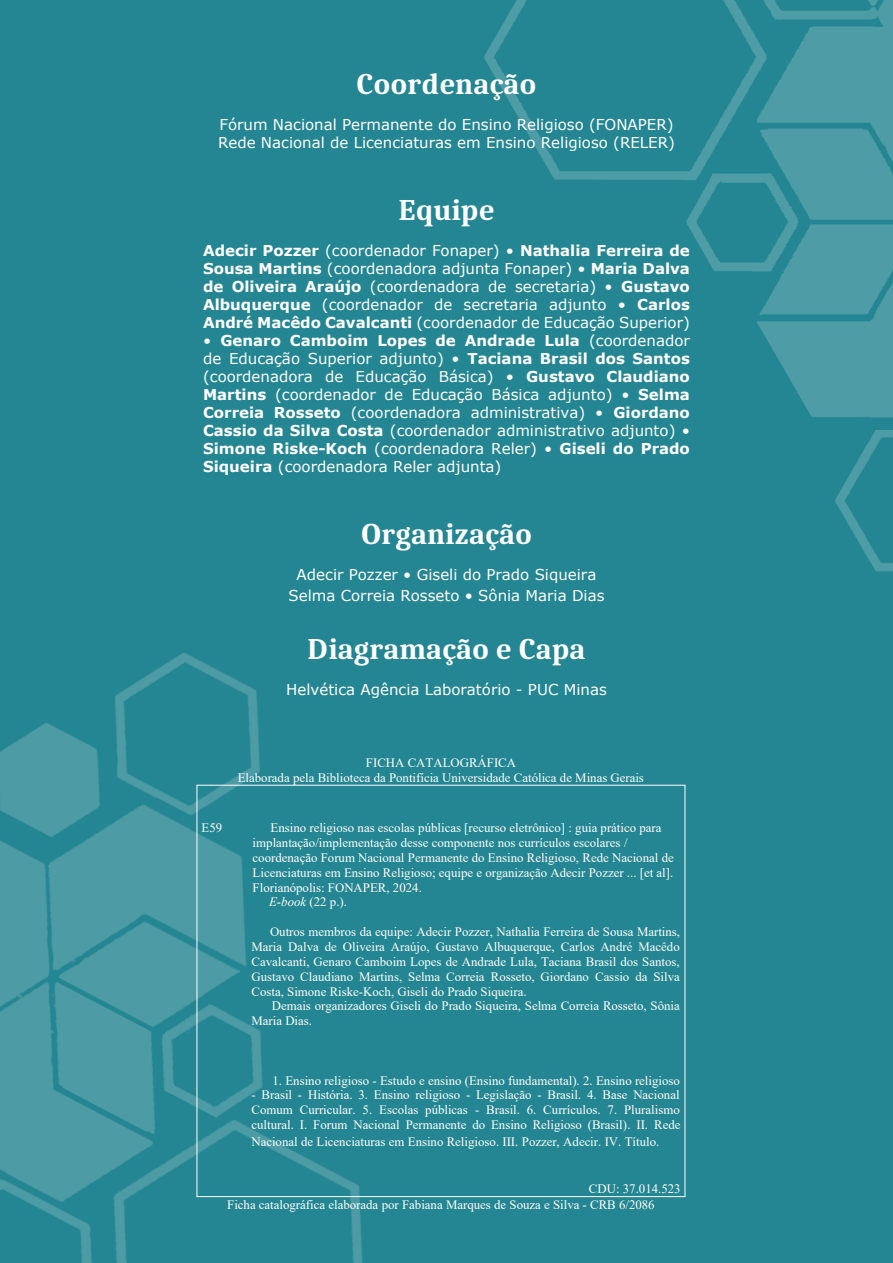
<style>
.page{position:relative;width:893px;height:1263px;background:#248692}
.page>*{position:absolute;margin:0;border:0;box-sizing:border-box;transform-origin:0 0}
.t1{font:700 30px "Caladea";color:#fff}
.t2{font:15px/18px "Verdana";color:#fff;text-align:justify}
.t3{font:12.9px/14.9px "Times New Roman";color:#fff;text-align:center}
.s1{font-weight:700}
.s2{font-style:italic}
</style>
<div class="page">
<img style="left:484px;top:0;width:409px;height:572px">
<img style="left:0;top:501px;width:680px;height:762px">
<hr style="left:197px;top:785px;width:488px;height:1px;background:#fff">
<hr style="left:197px;top:1196px;width:488px;height:1px;background:#fff">
<hr style="left:197px;top:785px;width:1px;height:412px;background:#fff">
<hr style="left:685px;top:785px;width:1px;height:412px;background:#fff">
<p class="t1" style="left:356px;top:65px;width:182px">Coordenação</p>
<p class="t2" style="left:219px;top:115px;width:456px">Fórum Nacional Permanente do Ensino Religioso (FONAPER)</p>
<p class="t2" style="left:218px;top:133px;width:458px">Rede Nacional de Licenciaturas em Ensino Religioso (RELER)</p>
<p class="t1" style="left:398px;top:191px;width:98px">Equipe</p>
<p class="t2" style="left:203px;top:241px;width:488px"><span class="s1">Adecir Pozzer</span> (coordenador Fonaper) • <span class="s1">Nathalia Ferreira de Sousa Martins</span> (coordenadora adjunta Fonaper) • <span class="s1">Maria Dalva de Oliveira Araújo</span> (coordenadora de secretaria) • <span class="s1">Gustavo Albuquerque</span> (coordenador de secretaria adjunto • <span class="s1">Carlos André Macêdo Cavalcanti</span> (coordenador de Educação Superior)</p>
<p class="t2" style="left:203px;top:331px;width:488px">• <span class="s1">Genaro Camboim Lopes de Andrade Lula</span> (coordenador de Educação Superior adjunto) • <span class="s1">Taciana Brasil dos Santos </span>(coordenadora de Educação Básica) • <span class="s1">Gustavo Claudiano Martins</span> (coordenador de Educação Básica adjunto) • <span class="s1">Selma Correia Rosseto</span> (coordenadora administrativa) • <span class="s1">Giordano Cassio da Silva Costa</span> (coordenador administrativo adjunto) • <span class="s1">Simone Riske-Koch</span> (coordenadora Reler) • <span class="s1">Giseli do Prado Siqueira</span> (coordenadora Reler adjunta)</p>
<p class="t1" style="left:361px;top:515px;width:173px">Organização</p>
<p class="t2" style="left:297px;top:565px;width:301px">Adecir Pozzer • Giseli do Prado Siqueira</p>
<p class="t2" style="left:288px;top:586px;width:318px">Selma Correia Rosseto • Sônia Maria Dias</p>
<p class="t1" style="left:307px;top:630px;width:280px">Diagramação e Capa</p>
<p class="t2" style="left:286px;top:680px;width:322px">Helvética Agência Laboratório - PUC Minas</p>
<p class="t3" style="left:238px;top:755px;width:408px">FICHA CATALOGRÁFICA<br>Elaborada pela Biblioteca da Pontifícia Universidade Católica de Minas Gerais</p>
<p class="t3" style="left:202px;top:820px;width:22px">E59</p>
<p class="t3" style="left:270px;top:820px;width:393px">Ensino religioso nas escolas públicas [recurso eletrônico] : guia prático para</p>
<p class="t3" style="left:253px;top:835px;width:376px">implantação/implementação desse componente nos currículos escolares /</p>
<p class="t3" style="left:253px;top:850px;width:423px">coordenação Forum Nacional Permanente do Ensino Religioso, Rede Nacional de</p>
<p class="t3" style="left:253px;top:865px;width:422px">Licenciaturas em Ensino Religioso; equipe e organização Adecir Pozzer ... [et al].</p>
<p class="t3" style="left:253px;top:880px;width:171px">Florianópolis: FONAPER, 2024.</p>
<p class="t3" style="left:269px;top:895px;width:79px"><span class="s2">E-book</span> (22 p.).</p>
<p class="t3" style="left:270px;top:924px;width:412px">Outros membros da equipe: Adecir Pozzer, Nathalia Ferreira de Sousa Martins,</p>
<p class="t3" style="left:251px;top:939px;width:430px">Maria Dalva de Oliveira Araújo, Gustavo Albuquerque, Carlos André Macêdo</p>
<p class="t3" style="left:251px;top:954px;width:430px">Cavalcanti, Genaro Camboim Lopes de Andrade Lula, Taciana Brasil dos Santos,</p>
<p class="t3" style="left:251px;top:969px;width:430px">Gustavo Claudiano Martins, Selma Correia Rosseto, Giordano Cassio da Silva</p>
<p class="t3" style="left:251px;top:984px;width:277px">Costa, Simone Riske-Koch, Giseli do Prado Siqueira.</p>
<p class="t3" style="left:272px;top:999px;width:410px">Demais organizadores Giseli do Prado Siqueira, Selma Correia Rosseto, Sônia</p>
<p class="t3" style="left:251px;top:1013px;width:62px">Maria Dias.</p>
<p class="t3" style="left:272px;top:1073px;width:409px">1. Ensino religioso - Estudo e ensino (Ensino fundamental). 2. Ensino religioso</p>
<p class="t3" style="left:251px;top:1088px;width:431px;text-align:justify">- Brasil - História. 3. Ensino religioso - Legislação - Brasil. 4. Base Nacional Comum Curricular. 5. Escolas públicas - Brasil. 6. Currículos. 7. Pluralismo cultural. I. Forum Nacional Permanente do Ensino Religioso (Brasil). II. Rede</p>
<p class="t3" style="left:251px;top:1134px;width:409px">Nacional de Licenciaturas em Ensino Religioso. III. Pozzer, Adecir. IV. Título.</p>
<p class="t3" style="left:227px;top:1181px;width:455px;line-height:15.6px;text-align:left;text-indent:362px">CDU: 37.014.523<br>Ficha catalográfica elaborada por Fabiana Marques de Souza e Silva - CRB 6/2086</p>
</div>
